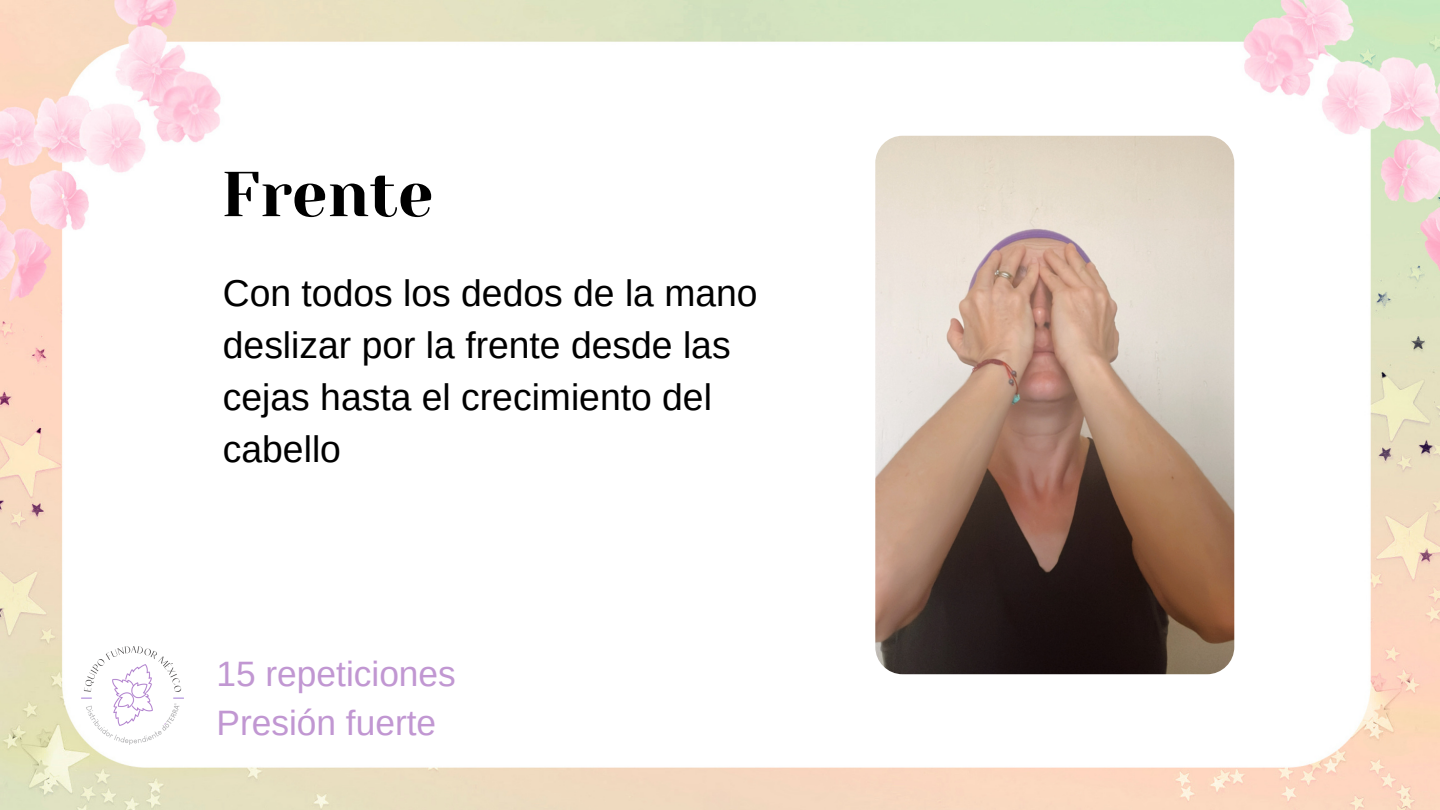
<style>
.page{position:relative;width:1440px;height:810px;background:#fff}
.page>*{position:absolute;margin:0;border:0;box-sizing:border-box;transform-origin:0 0}
.t1{font:63.3px "Yeseva One";color:#000}
.t2{font:37.3px/51.8px "Arimo";color:#000}
.t3{font:35.3px "Arimo";color:#c197d2}
</style>
<div class="page">
<img style="left:0;top:0;width:1440px;height:810px">
<img style="left:875px;top:136px;width:359px;height:538px;border-radius:27px">
<img style="left:81px;top:647px;width:103px;height:98px">
<p class="t1" style="left:221px;top:158px;width:214px">Frente</p>
<p class="t2" style="left:223px;top:267px;width:536px">Con todos los dedos de la mano deslizar por la frente desde las cejas hasta el crecimiento del cabello</p>
<p class="t3" style="left:216px;top:654px;width:241px">15 repeticiones</p>
<p class="t3" style="left:216px;top:703px;width:221px">Presión fuerte</p>
</div>
